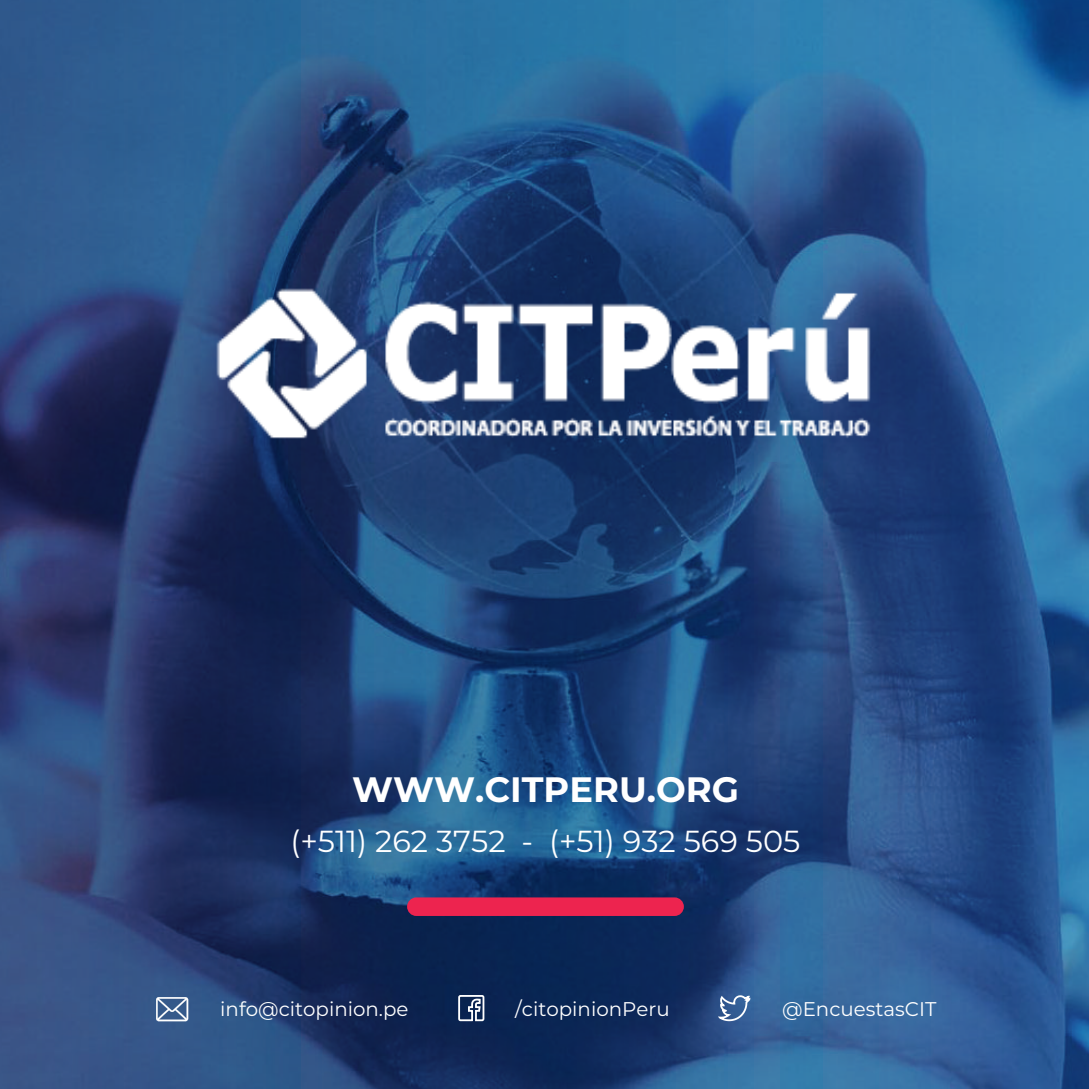
<style>
.page{position:relative;width:1089px;height:1089px;background:#fff}
.page>*{position:absolute;margin:0;border:0;box-sizing:border-box;transform-origin:0 0}
.t1{font:700 35.25px "Montserrat";color:#fff}
.t2{font:30.45px "Montserrat";color:#fff}
.t3{font:19.8px "Montserrat";color:#fff}
</style>
<div class="page">
<img style="left:0;top:0;width:1089px;height:1089px">
<svg style="left:457px;top:978px;width:29px;height:61px;background:#31466c"></svg>
<svg style="left:717px;top:993px;width:34px;height:29px"></svg>
<svg style="left:156px;top:997px;width:32px;height:24px"></svg>
<div style="left:407px;top:897px;width:277px;height:19px;background:#ed244f;border-radius:9px"></div>
<img style="left:216px;top:288px;width:657px;height:153px">
<h1 class="t1" style="left:352px;top:764px;width:388px">WWW.CITPERU.ORG</h1>
<h2 class="t2" style="left:290px;top:820px;width:511px">(+511) 262 3752 - (+51) 932 569 505</h2>
<p class="t3" style="left:220px;top:995px;width:190px">info@citopinion.pe</p>
<p class="t3" style="left:515px;top:995px;width:156px">/citopinionPeru</p>
<p class="t3" style="left:782px;top:995px;width:156px">@EncuestasCIT</p>
</div>
